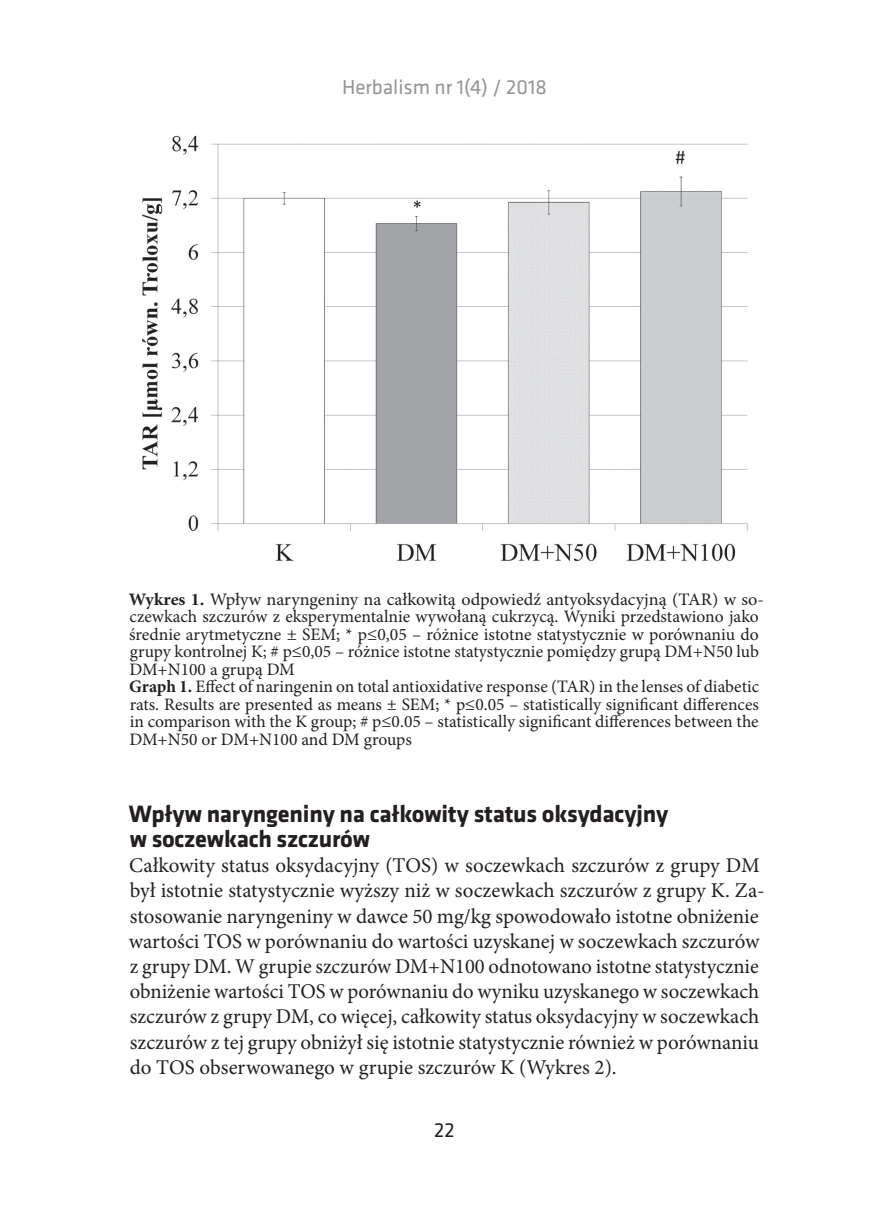
<style>
.page{position:relative;width:874px;height:1221px;background:#fff}
.page>*{position:absolute;margin:0;border:0;box-sizing:border-box;transform-origin:0 0}
.t1{font:700 24.5px/25.2px "Klavika";letter-spacing:-.01em;color:#231f20}
.t2{font:21px/25.2px "Minion Pro";color:#231f20}
.t3{font:21px "Klavika";color:#939598}
.t4{font:21px "Klavika";color:#231f20}
.t5{font:17.5px/17.5px "Minion Pro";color:#231f20}
.s1{font-weight:700}
</style>
<div class="page">
<img style="left:142px;top:135px;width:606px;height:427px">
<p class="t3" style="left:342px;top:75px;width:206px">Herbalism nr 1(4) / 2018</p>
<p class="t5" style="left:129px;top:590px;width:636px"><span class="s1">Wykres 1.</span> Wpływ naryngeniny na całkowitą odpowiedź antyoksydacyjną (TAR) w so&shy;czewkach szczurów z eksperymentalnie wywołaną cukrzycą. Wyniki przedstawiono jako średnie arytmetyczne ± SEM; * p≤0,05 – różnice istotne statystycznie w porównaniu do grupy kontrolnej K; # p≤0,05 – różnice istotne statystycznie pomiędzy grupą DM+N50 lub DM+N100 a grupą DM<br><span class="s1">Graph 1.</span> Effect of naringenin on total antioxidative response (TAR) in the lenses of diabetic rats. Results are presented as means ± SEM; * p≤0.05 – statistically significant differences in comparison with the K group; # p≤0.05 – statistically significant differences between the DM+N50 or DM+N100 and DM groups</p>
<h1 class="t1" style="left:129px;top:801px;width:540px">Wpływ naryngeniny na całkowity status oksydacyjny w soczewkach szczurów</h1>
<p class="t2" style="left:129px;top:852px;width:637px">Całkowity status oksydacyjny (TOS) w soczewkach szczurów z grupy DM był istotnie statystycznie wyższy niż w soczewkach szczurów z grupy K. Za&shy;stosowanie naryngeniny w dawce 50 mg/kg spowodowało istotne obniżenie wartości TOS w porównaniu do wartości uzyskanej w soczewkach szczurów z grupy DM. W grupie szczurów DM+N100 odnotowano istotne statystycznie obniżenie wartości TOS w porównaniu do wyniku uzyskanego w soczewkach szczurów z grupy DM, co więcej, całkowity status oksydacyjny w soczewkach szczurów z tej grupy obniżył się istotnie statystycznie również w porównaniu do TOS obserwowanego w grupie szczurów K (Wykres 2).</p>
<p class="t4" style="left:434px;top:1118px;width:22px">22</p>
</div>
